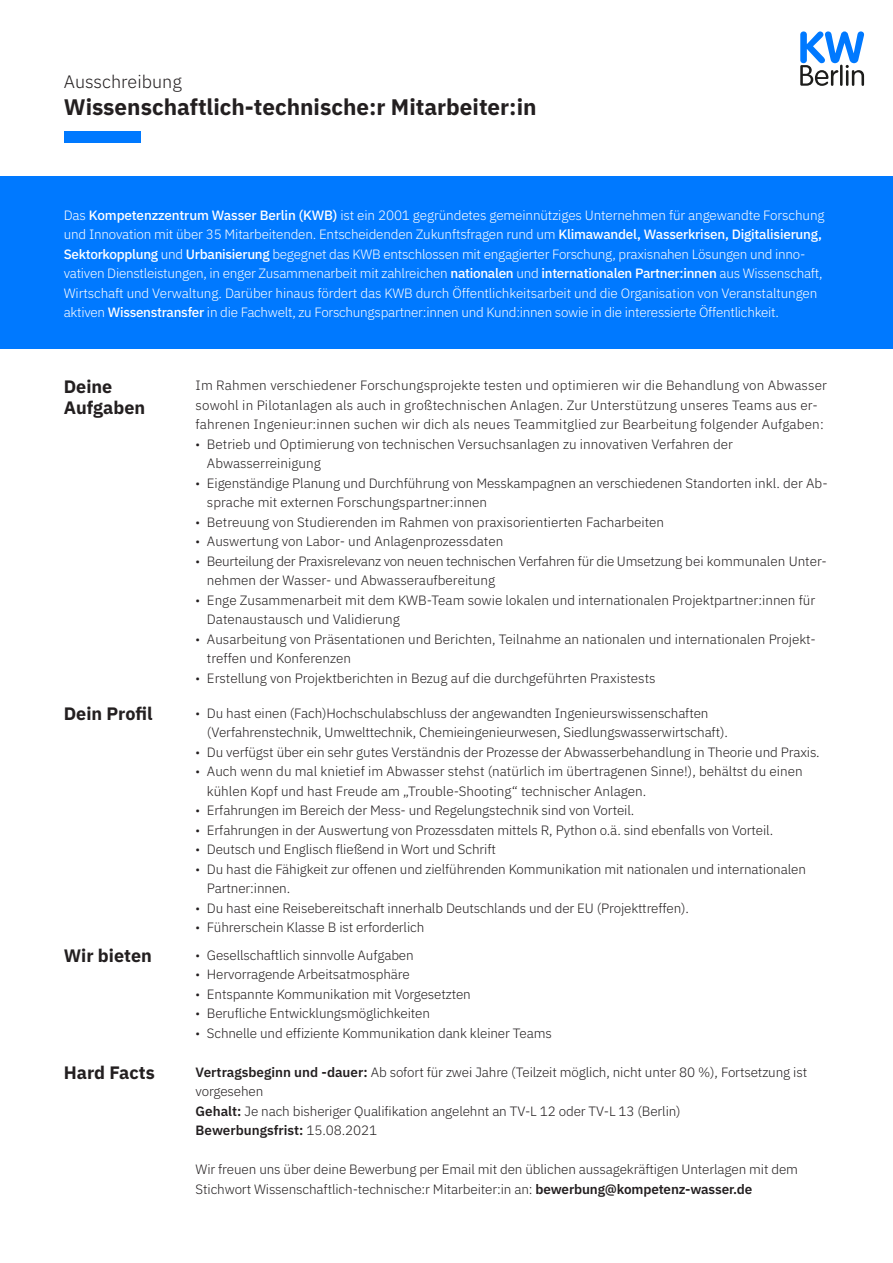
<style>
.page{position:relative;width:893px;height:1263px;background:#fff}
.page>*{position:absolute;margin:0;border:0;box-sizing:border-box;transform-origin:0 0}
.Überschrift{font:700 22.5px "IBM Plex Sans Arabic";color:#231f20}
.Überschrift-2{font:700 18px/21.6px "IBM Plex Sans Arabic";color:#231f20}
.Überschrift-3{font:300 18px "IBM Plex Sans Arabic";color:#231f20}
.Einleitung_Text{font:300 13.5px/19.5px "IBM Plex Sans Arabic";letter-spacing:-.01em;color:#231f20}
.Einleitung_Text-2{font:300 13.5px/19.5px "IBM Plex Sans Arabic";letter-spacing:-.02em;color:#fff}
.Einleitung_Text-3{font:300 13.5px/19.5px "IBM Plex Sans Arabic";letter-spacing:.01em;color:#231f20}
.Einleitung_Text-4{font:600 13.5px "IBM Plex Sans Arabic";color:#231f20}
.s1{font-weight:500}
.s2{font-family:"IBM Plex Sans Cond"}
.s3{font-weight:600}
.s4{font-weight:300}
</style>
<div class="page">
<div style="left:64px;top:131px;width:76px;height:11px;background:#0079ff"></div>
<div style="left:0;top:176px;width:893px;height:173px;background:#0079ff"></div>
<svg style="left:800px;top:31px;width:64px;height:55px"></svg>
<p class="Überschrift-3" style="left:64px;top:71px;width:120px">Ausschreibung</p>
<p class="Überschrift" style="left:64px;top:94px;width:474px">Wissenschaftlich-technische:r Mitarbeiter:in</p>
<p class="Einleitung_Text-2" style="left:64px;top:206px;width:762px">Das <span class="s1">Kompetenzzentrum Wasser Berlin (KWB)</span> ist ein 2001 gegründetes gemeinnütziges Unternehmen für angewandte Forschung und Innovation mit über 35 Mitarbeitenden. Entscheidenden Zukunftsfragen rund um <span class="s1">Klimawandel, Wasserkrisen, Digitalisierung, Sektorkopplung</span> und <span class="s1">Urbanisierung</span> begegnet das KWB entschlossen mit engagierter Forschung, praxisnahen Lösungen und inno&shy;vativen Dienstleistungen, in enger Zusammenarbeit mit zahlreichen <span class="s1">nationalen</span> und <span class="s1">internationalen Partner:innen</span> aus Wissenschaft, Wirtschaft und Verwaltung. Darüber hinaus fördert das KWB durch Öffentlichkeitsarbeit und die Organisation von Veranstaltungen aktiven <span class="s1">Wissenstransfer</span> in die Fachwelt, zu Forschungspartner:innen und Kund:innen sowie in die interessierte Öffentlichkeit.</p>
<p class="Überschrift-2" style="left:64px;top:375px;width:83px">Deine<br>Aufgaben</p>
<p class="Überschrift-2" style="left:64px;top:703px;width:90px">Dein Profil</p>
<p class="Überschrift-2" style="left:64px;top:945px;width:90px">Wir bieten</p>
<p class="Überschrift-2" style="left:64px;top:1062px;width:92px">Hard Facts</p>
<p class="Einleitung_Text-3" style="left:196px;top:376px;width:633px">Im Rahmen verschiedener Forschungsprojekte testen und optimieren wir die Behandlung von Abwasser sowohl in Pilotanlagen als auch in großtechnischen Anlagen. Zur Unterstützung unseres Teams aus er&shy;fahrenen Ingenieur:innen suchen wir dich als neues Teammitglied zur Bearbeitung folgender Aufgaben:</p>
<p class="Einleitung_Text" style="left:207px;top:434px;width:528px;text-indent:-11px"><span class="s2">•</span> Betrieb und Optimierung von technischen Versuchsanlagen zu innovativen Verfahren der<br>Abwasserreinigung</p>
<p class="Einleitung_Text" style="left:207px;top:473px;width:622px;text-indent:-11px"><span class="s2">•</span> Eigenständige Planung und Durchführung von Messkampagnen an verschiedenen Standorten inkl. der Ab&shy;sprache mit externen Forschungspartner:innen</p>
<p class="Einleitung_Text" style="left:196px;top:512px;width:470px"><span class="s2">•</span> Betreuung von Studierenden im Rahmen von praxisorientierten Facharbeiten</p>
<p class="Einleitung_Text" style="left:196px;top:532px;width:309px"><span class="s2">•</span> Auswertung von Labor- und Anlagenprozessdaten</p>
<p class="Einleitung_Text" style="left:207px;top:551px;width:622px;text-indent:-11px"><span class="s2">•</span> Beurteilung der Praxisrelevanz von neuen technischen Verfahren für die Umsetzung bei kommunalen Unter&shy;nehmen der Wasser- und Abwasseraufbereitung</p>
<p class="Einleitung_Text" style="left:207px;top:590px;width:610px;text-indent:-11px"><span class="s2">•</span> Enge Zusammenarbeit mit dem KWB-Team sowie lokalen und internationalen Projektpartner:innen für<br>Datenaustausch und Validierung</p>
<p class="Einleitung_Text" style="left:207px;top:629px;width:610px;text-indent:-11px"><span class="s2">•</span> Ausarbeitung von Präsentationen und Berichten, Teilnahme an nationalen und internationalen Projekt&shy;treffen und Konferenzen</p>
<p class="Einleitung_Text" style="left:196px;top:668px;width:461px"><span class="s2">•</span> Erstellung von Projektberichten in Bezug auf die durchgeführten Praxistests</p>
<p class="Einleitung_Text" style="left:207px;top:703px;width:523px;text-indent:-11px"><span class="s2">•</span> Du hast einen (Fach)Hochschulabschluss der angewandten Ingenieurswissenschaften (Verfahrenstechnik, Umwelttechnik, Chemieingenieurwesen, Siedlungswasserwirtschaft).</p>
<p class="Einleitung_Text" style="left:196px;top:742px;width:626px"><span class="s2">•</span> Du verfügst über ein sehr gutes Verständnis der Prozesse der Abwasserbehandlung in Theorie und Praxis.</p>
<p class="Einleitung_Text" style="left:207px;top:762px;width:597px;text-indent:-11px"><span class="s2">•</span> Auch wenn du mal knietief im Abwasser stehst (natürlich im übertragenen Sinne!), behältst du einen kühlen Kopf und hast Freude am „Trouble-Shooting“ technischer Anlagen.</p>
<p class="Einleitung_Text" style="left:196px;top:801px;width:440px"><span class="s2">•</span> Erfahrungen im Bereich der Mess- und Regelungstechnik sind von Vorteil.</p>
<p class="Einleitung_Text" style="left:196px;top:820px;width:579px"><span class="s2">•</span> Erfahrungen in der Auswertung von Prozessdaten mittels R, Python o.ä. sind ebenfalls von Vorteil.</p>
<p class="Einleitung_Text" style="left:196px;top:840px;width:302px"><span class="s2">•</span> Deutsch und Englisch fließend in Wort und Schrift</p>
<p class="Einleitung_Text" style="left:207px;top:859px;width:601px;text-indent:-11px"><span class="s2">•</span> Du hast die Fähigkeit zur offenen und zielführenden Kommunikation mit nationalen und internationalen<br>Partner:innen.</p>
<p class="Einleitung_Text" style="left:196px;top:898px;width:495px"><span class="s2">•</span> Du hast eine Reisebereitschaft innerhalb Deutschlands und der EU (Projekttreffen).</p>
<p class="Einleitung_Text" style="left:196px;top:918px;width:230px"><span class="s2">•</span> Führerschein Klasse B ist erforderlich</p>
<p class="Einleitung_Text" style="left:196px;top:945px;width:220px"><span class="s2">•</span> Gesellschaftlich sinnvolle Aufgaben</p>
<p class="Einleitung_Text" style="left:196px;top:965px;width:216px"><span class="s2">•</span> Hervorragende Arbeitsatmosphäre</p>
<p class="Einleitung_Text" style="left:196px;top:984px;width:277px"><span class="s2">•</span> Entspannte Kommunikation mit Vorgesetzten</p>
<p class="Einleitung_Text" style="left:196px;top:1004px;width:236px"><span class="s2">•</span> Berufliche Entwicklungsmöglichkeiten</p>
<p class="Einleitung_Text" style="left:196px;top:1023px;width:358px"><span class="s2">•</span> Schnelle und effiziente Kommunikation dank kleiner Teams</p>
<p class="Einleitung_Text" style="left:196px;top:1062px;width:613px"><span class="s3">Vertragsbeginn und -dauer:</span> Ab sofort für zwei Jahre (Teilzeit möglich, nicht unter 80 %), Fortsetzung ist vorgesehen</p>
<p class="Einleitung_Text" style="left:196px;top:1101px;width:487px"><span class="s3">Gehalt:</span> Je nach bisheriger Qualifikation angelehnt an TV-L 12 oder TV-L 13 (Berlin)</p>
<p class="Einleitung_Text-4" style="left:196px;top:1123px;width:183px">Bewerbungsfrist: <span class="s4">15.08.2021</span></p>
<p class="Einleitung_Text" style="left:196px;top:1160px;width:604px">Wir freuen uns über deine Bewerbung per Email mit den üblichen aussagekräftigen Unterlagen mit dem<br>Stichwort Wissenschaftlich-technische:r Mitarbeiter:in an: <span class="s3">bewerbung@kompetenz-wasser.de</span></p>
</div>
